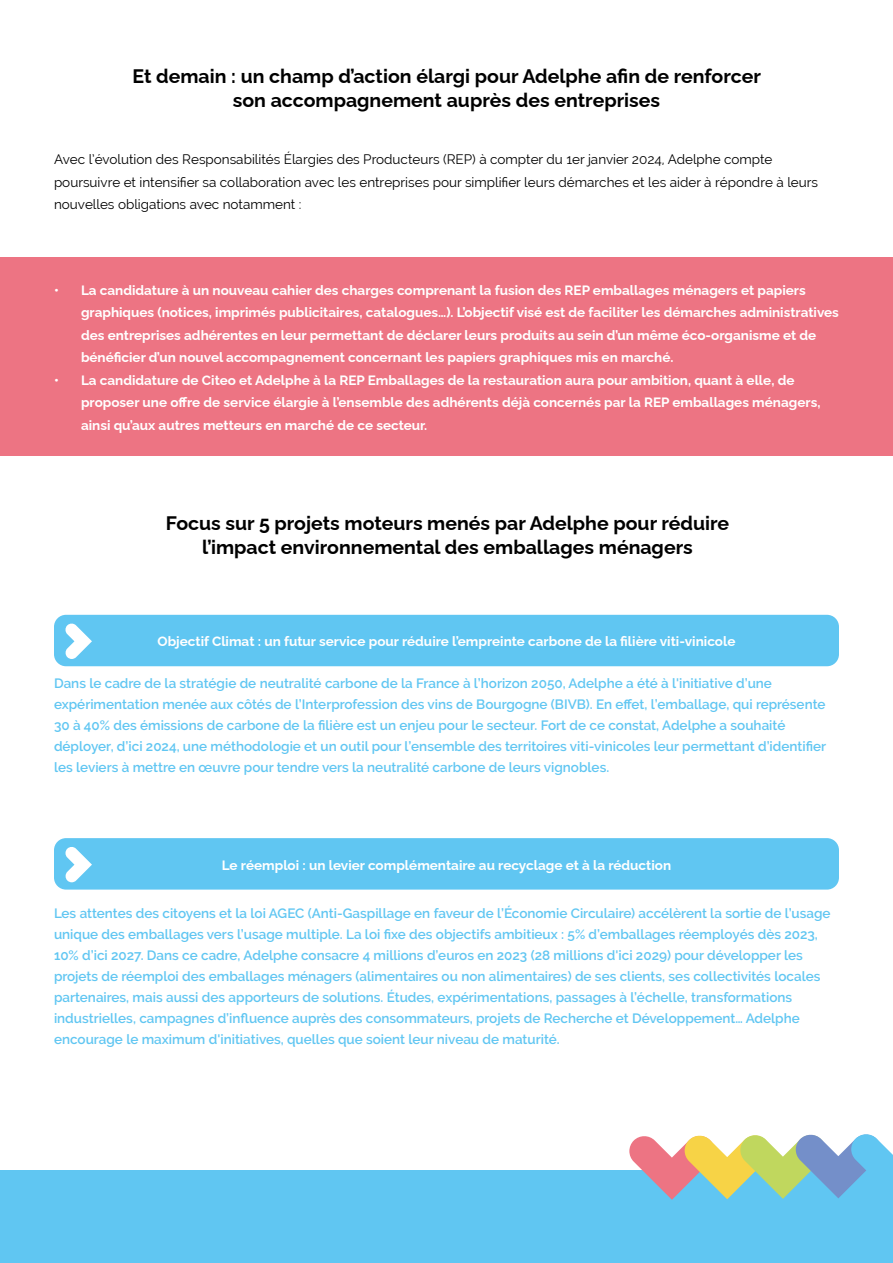
<style>
.page{position:relative;width:893px;height:1263px;background:#fff}
.page>*{position:absolute;margin:0;border:0;box-sizing:border-box;transform-origin:0 0}
.t1{font:700 19.5px/24px "Raleway";color:#000;text-align:center}
.t2{font:600 13.5px/21px "Raleway";color:#60c6f2}
.t3{font:700 13.5px/22.5px "Raleway";color:#fff}
.t4{font:13.5px/22.5px "Raleway";color:#000}
</style>
<div class="page">
<div style="left:0;top:257px;width:893px;height:198px;background:#ed7483"></div>
<div style="left:54px;top:615px;width:785px;height:51px;background:#60c6f2;border-radius:12px"></div>
<div style="left:54px;top:838px;width:785px;height:51px;background:#60c6f2;border-radius:12px"></div>
<div style="left:0;top:1171px;width:893px;height:92px;background:#60c6f2"></div>
<svg style="left:629px;top:1134px;width:264px;height:66px"></svg>
<svg style="left:65px;top:623px;width:27px;height:36px"></svg>
<svg style="left:65px;top:847px;width:27px;height:35px"></svg>
<h1 class="t1" style="left:132px;top:62px;width:630px">Et demain : un champ d’action élargi pour Adelphe afin de renforcer son accompagnement auprès des entreprises</h1>
<p class="t4" style="left:54px;top:148px;width:766px">Avec l’évolution des Responsabilités Élargies des Producteurs (REP) à compter du 1er janvier 2024, Adelphe compte poursuivre et intensifier sa collaboration avec les entreprises pour simplifier leurs démarches et les aider à répondre à leurs nouvelles obligations avec notamment :</p>
<p class="t3" style="left:81px;top:277px;width:759px;text-indent:-27px">• La candidature à un nouveau cahier des charges comprenant la fusion des REP emballages ménagers et papiers graphiques (notices, imprimés publicitaires, catalogues…). L’objectif visé est de faciliter les démarches administratives des entreprises adhérentes en leur permettant de déclarer leurs produits au sein d’un même éco-organisme et de bénéficier d’un nouvel accompagnement concernant les papiers graphiques mis en marché.</p>
<p class="t3" style="left:81px;top:367px;width:741px;text-indent:-27px">• La candidature de Citeo et Adelphe à la REP Emballages de la restauration aura pour ambition, quant à elle, de proposer une offre de service élargie à l’ensemble des adhérents déjà concernés par la REP emballages ménagers, ainsi qu’aux autres metteurs en marché de ce secteur.</p>
<h1 class="t1" style="left:166px;top:509px;width:565px">Focus sur 5 projets moteurs menés par Adelphe pour réduire l’impact environnemental des emballages ménagers</h1>
<p class="t3" style="left:158px;top:629px;width:579px">Objectif Climat : un futur service pour réduire l’empreinte carbone de la filière viti-vinicole</p>
<p class="t2" style="left:54px;top:673px;width:774px">Dans le cadre de la stratégie de neutralité carbone de la France à l’horizon 2050, Adelphe a été à l'initiative d’une expérimentation menée aux côtés de l’Interprofession des vins de Bourgogne (BIVB). En effet, l’emballage, qui représente 30 à 40% des émissions de carbone de la filière est un enjeu pour le secteur. Fort de ce constat, Adelphe a souhaité déployer, d’ici 2024, une méthodologie et un outil pour l’ensemble des territoires viti-vinicoles leur permettant d’identifier les leviers à mettre en œuvre pour tendre vers la neutralité carbone de leurs vignobles.</p>
<p class="t3" style="left:222px;top:852px;width:451px">Le réemploi : un levier complémentaire au recyclage et à la réduction</p>
<p class="t2" style="left:54px;top:903px;width:778px">Les attentes des citoyens et la loi AGEC (Anti-Gaspillage en faveur de l’Économie Circulaire) accélèrent la sortie de l’usage unique des emballages vers l’usage multiple. La loi fixe des objectifs ambitieux : 5% d’emballages réemployés dès 2023, 10% d’ici 2027. Dans ce cadre, Adelphe consacre 4 millions d’euros en 2023 (28 millions d'ici 2029) pour développer les projets de réemploi des emballages ménagers (alimentaires ou non alimentaires) de ses clients, ses collectivités locales partenaires, mais aussi des apporteurs de solutions. Études, expérimentations, passages à l’échelle, transformations industrielles, campagnes d’influence auprès des consommateurs, projets de Recherche et Développement… Adelphe encourage le maximum d'initiatives, quelles que soient leur niveau de maturité.</p>
</div>
